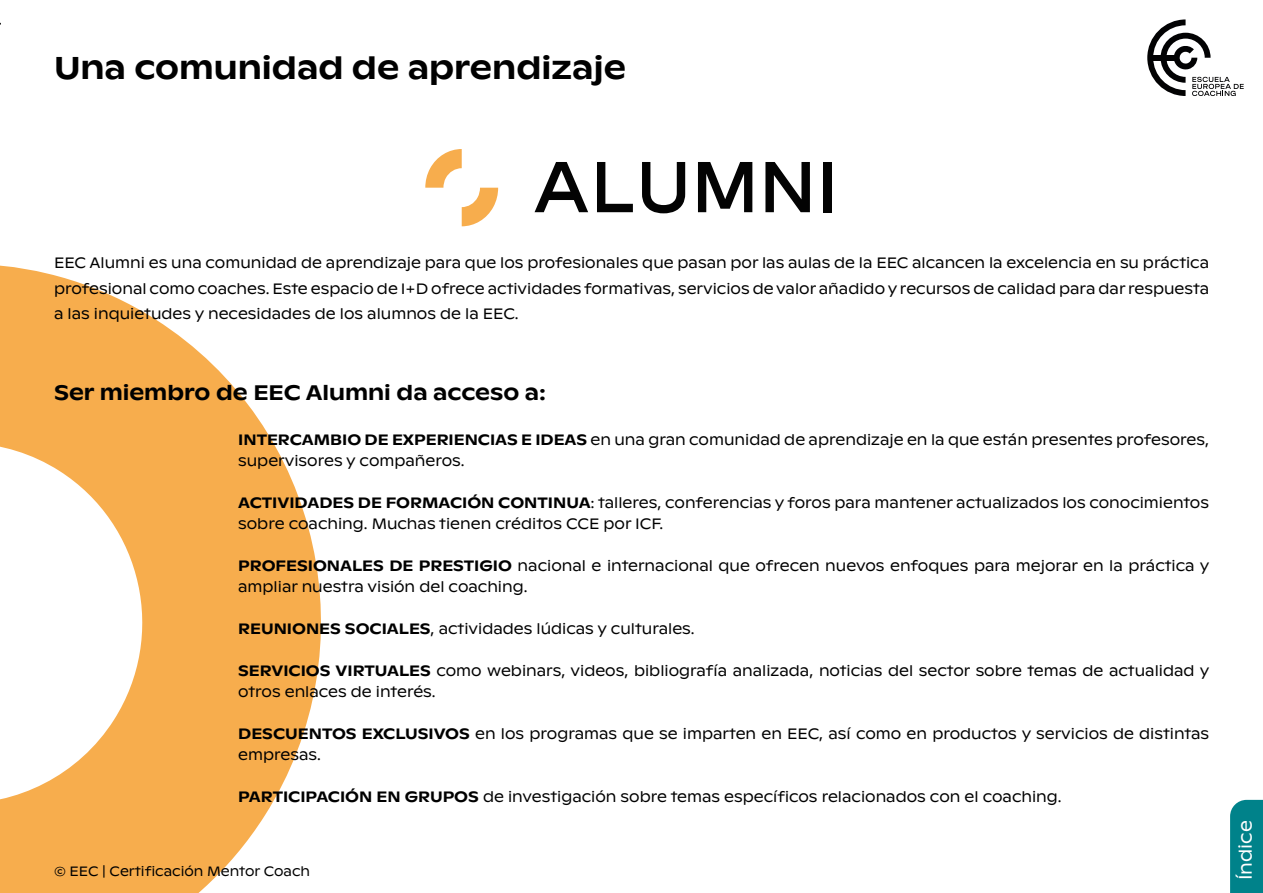
<style>
.page{position:relative;width:1263px;height:893px;background:#fff}
.page>*{position:absolute;margin:0;border:0;box-sizing:border-box;transform-origin:0 0}
.t1{font:500 31.5px "Ginto Nord";color:#000}
.t2{font:500 21px "Ginto Nord";color:#000}
.t3{font:18px "Ginto Nord";color:#fff}
.t4{font:15px/21px "Ginto Nord";color:#000}
.t5{font:13.5px "Ginto Nord";color:#000}
.s1{font-weight:500}
</style>
<div class="page">
<svg style="left:0;top:265px;width:321px;height:628px;fill:#f7ad4d"></svg>
<svg style="left:1147px;top:19px;width:97px;height:77px"></svg>
<div style="left:1230px;top:800px;width:33px;height:93px;background:#00828a"></div>
<svg style="left:425px;top:149px;width:73px;height:77px"></svg>
<svg style="left:534px;top:162px;width:54px;height:50px"></svg>
<svg style="left:597px;top:162px;width:36px;height:50px"></svg>
<svg style="left:642px;top:162px;width:43px;height:51px"></svg>
<svg style="left:698px;top:162px;width:54px;height:50px"></svg>
<svg style="left:765px;top:162px;width:45px;height:50px"></svg>
<div style="left:823px;top:162px;width:8px;height:50px;background:#030303"></div>
<h1 class="t1" style="left:54px;top:44px;width:573px">Una comunidad de aprendizaje</h1>
<p class="t4" style="left:54px;top:249px;width:1156px;line-height:25.5px;text-align:justify">EEC Alumni es una comunidad de aprendizaje para que los profesionales que pasan por las aulas de la EEC alcancen la excelencia en su práctica profesional como coaches. Este espacio de I+D ofrece actividades formativas, servicios de valor añadido y recursos de calidad para dar respuesta a las inquietudes y necesidades de los alumnos de la EEC.</p>
<h2 class="t2" style="left:54px;top:377px;width:493px">Ser miembro de EEC Alumni da acceso a:</h2>
<p class="t4" style="left:238px;top:428px;width:972px"><span class="s1">INTERCAMBIO DE EXPERIENCIAS E IDEAS</span> en una gran comunidad de aprendizaje en la que están presentes profesores, supervisores y compañeros.</p>
<p class="t4" style="left:238px;top:491px;width:972px"><span class="s1">ACTIVIDADES DE FORMACIÓN CONTINUA</span>: talleres, conferencias y foros para mantener actualizados los conocimientos sobre coaching. Muchas tienen créditos CCE por ICF.</p>
<p class="t4" style="left:238px;top:554px;width:973px"><span class="s1">PROFESIONALES DE PRESTIGIO</span> nacional e internacional que ofrecen nuevos enfoques para mejorar en la práctica y ampliar nuestra visión del coaching.</p>
<p class="t4" style="left:238px;top:617px;width:458px"><span class="s1">REUNIONES SOCIALES</span>, actividades lúdicas y culturales.</p>
<p class="t4" style="left:238px;top:659px;width:973px"><span class="s1">SERVICIOS VIRTUALES</span> como webinars, videos, bibliografía analizada, noticias del sector sobre temas de actualidad y otros enlaces de interés.</p>
<p class="t4" style="left:238px;top:722px;width:972px"><span class="s1">DESCUENTOS EXCLUSIVOS</span> en los programas que se imparten en EEC, así como en productos y servicios de distintas empresas.</p>
<p class="t4" style="left:238px;top:785px;width:825px"><span class="s1">PARTICIPACIÓN EN GRUPOS</span> de investigación sobre temas específicos relacionados con el coaching.</p>
<p class="t5" style="left:54px;top:862px;width:257px">© EEC | Certificación Mentor Coach</p>
<p class="t3" style="left:1232px;top:880px;width:61px;rotate:-90deg">Índice</p>
</div>
